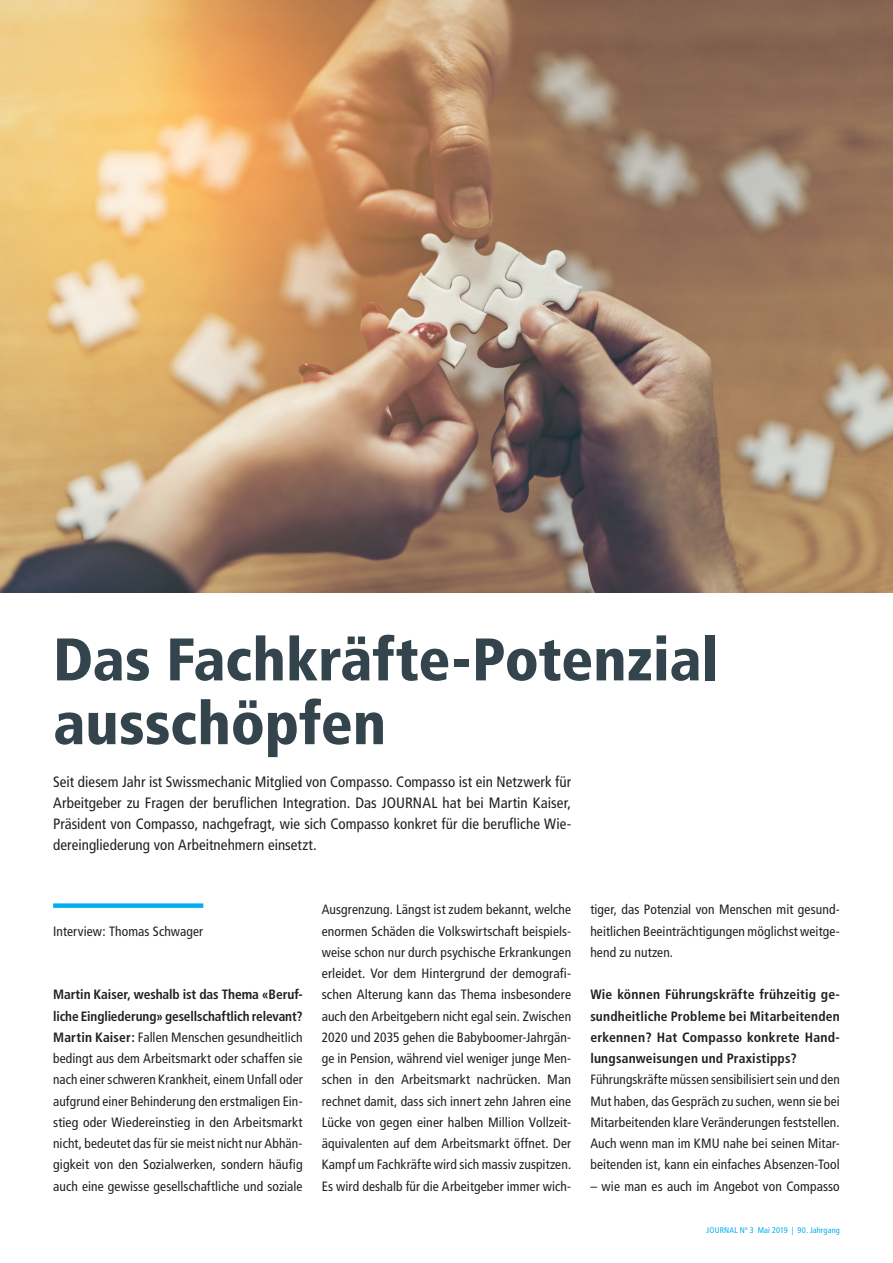
<style>
.page{position:relative;width:893px;height:1263px;background:#fff}
.page>*{position:absolute;margin:0;border:0;box-sizing:border-box;transform-origin:0 0}
.t1{font:900 condensed 60px/63.8px "Frutiger LT Std";color:#33444d}
.t2{font:condensed 15px/21.3px "Frutiger LT Std";letter-spacing:.005em;color:#231f20;text-align:justify}
.t3{font:condensed 13.5px/21.3px "Frutiger LT Std";letter-spacing:.01em;color:#231f20;text-align:justify}
.t4{font:700 condensed 13.5px/21.3px "Frutiger";letter-spacing:-.005em;color:#231f20;text-align:justify}
.t5{font:condensed 13.5px "Frutiger";letter-spacing:.01em;color:#231f20}
.t6{font:condensed 8.25px "Frutiger LT Std";letter-spacing:.02em;color:#00aeef}
.s1{font-family:"Frutiger";font-weight:700}
</style>
<div class="page">
<div style="left:53px;top:903px;width:150px;height:5px;background:#00aeef"></div>
<img style="left:0;top:0;width:893px;height:592px">
<h1 class="t1" style="left:53px;top:627px;width:667px">Das Fachkräfte-Potenzial ausschöpfen</h1>
<p class="t2" style="left:53px;top:771px;width:520px">Seit diesem Jahr ist Swissmechanic Mitglied von Compasso. Compasso ist ein Netzwerk für Arbeitgeber zu Fragen der beruflichen Integration. Das JOURNAL hat bei Martin Kaiser, Präsident von Compasso, nachgefragt, wie sich Compasso konkret für die berufliche Wie&shy;dereingliederung von Arbeitnehmern einsetzt.</p>
<p class="t5" style="left:53px;top:923px;width:152px">Interview: Thomas Schwager</p>
<p class="t4" style="left:53px;top:984px;width:251px">Martin Kaiser, weshalb ist das Thema «Beruf&shy;liche Eingliederung» gesellschaftlich relevant?</p>
<p class="t3" style="left:53px;top:1026px;width:251px"><span class="s1">Martin Kaiser:</span> Fallen Menschen gesundheitlich bedingt aus dem Arbeitsmarkt oder schaffen sie nach einer schweren Krankheit, einem Unfall oder aufgrund einer Behinderung den erstmaligen Ein&shy;stieg oder Wiedereinstieg in den Arbeitsmarkt nicht, bedeutet das für sie meist nicht nur Abhän&shy;gigkeit von den Sozialwerken, sondern häufig auch eine gewisse gesellschaftliche und soziale</p>
<p class="t3" style="left:322px;top:899px;width:251px">Ausgrenzung. Längst ist zudem bekannt, welche enormen Schäden die Volkswirtschaft beispiels&shy;weise schon nur durch psychische Erkrankungen erleidet. Vor dem Hintergrund der demografi&shy;schen Alterung kann das Thema insbesondere auch den Arbeitgebern nicht egal sein. Zwischen 2020 und 2035 gehen die Babyboomer-Jahrgän&shy;ge in Pension, während viel weniger junge Men&shy;schen in den Arbeitsmarkt nachrücken. Man rechnet damit, dass sich innert zehn Jahren eine Lücke von gegen einer halben Million Vollzeit&shy;äquivalenten auf dem Arbeitsmarkt öffnet. Der Kampf um Fachkräfte wird sich massiv zuspitzen.<br>Es wird deshalb für die Arbeitgeber immer wich-</p>
<p class="t3" style="left:590px;top:899px;width:251px">tiger, das Potenzial von Menschen mit gesund&shy;heitlichen Beeinträchtigungen möglichst weitge&shy;hend zu nutzen.</p>
<p class="t4" style="left:590px;top:984px;width:251px">Wie können Führungskräfte frühzeitig ge&shy;sundheitliche Probleme bei Mitarbeitenden erkennen? Hat Compasso konkrete Hand&shy;lungsanweisungen und Praxistipps?</p>
<p class="t3" style="left:590px;top:1069px;width:251px">Führungskräfte müssen sensibilisiert sein und den Mut haben, das Gespräch zu suchen, wenn sie bei Mitarbeitenden klare Veränderungen feststellen.<br>Auch wenn man im KMU nahe bei seinen Mitar&shy;beitenden ist, kann ein einfaches Absenzen-Tool</p>
<p class="t3" style="left:590px;top:1175px;width:251px">– wie man es auch im Angebot von Compasso</p>
<p class="t6" style="left:707px;top:1225px;width:135px">JOURNAL N<sup>o</sup> 3 Mai 2019 | 90. Jahrgang</p>
</div>
